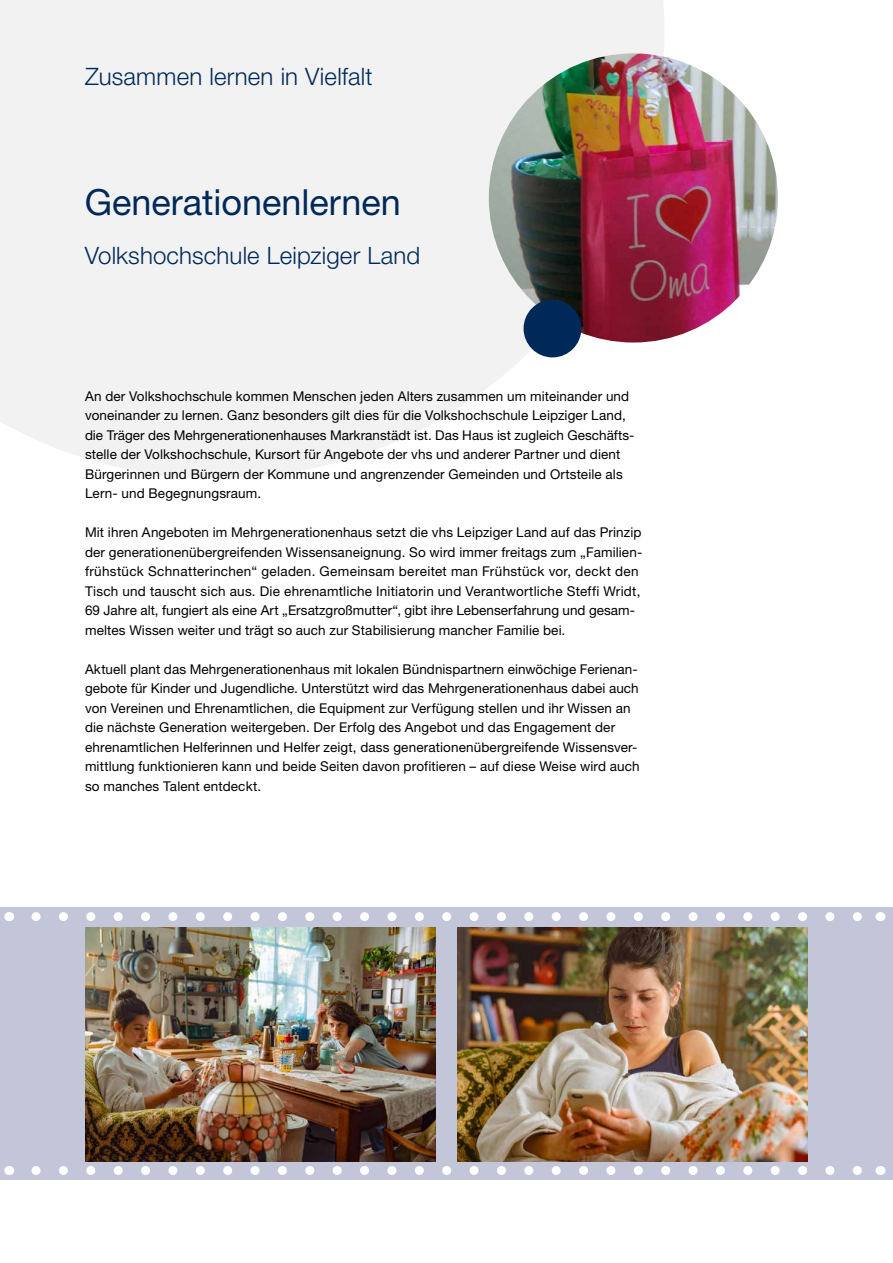
<style>
.page{position:relative;width:893px;height:1263px;background:#fff}
.page>*{position:absolute;margin:0;border:0;box-sizing:border-box;transform-origin:0 0}
.t1{font:36px "Helvetica Neue LT Std";color:#002959}
.t2{font:300 24px "Helvetica Neue LT Std";letter-spacing:.01em;color:#002959}
.t3{font:13.5px/19.5px "Helvetica Neue LT Std";letter-spacing:.01em;color:#000}
</style>
<div class="page">
<svg style="left:0;top:0;width:664px;height:478px;fill:#f2f2f2"></svg>
<div style="left:0;top:907px;width:893px;height:273px;background:#c3c6d9"></div>
<svg style="left:36px;top:912px;width:826px;height:9px"></svg>
<svg style="left:36px;top:1166px;width:826px;height:9px"></svg>
<img style="left:457px;top:927px;width:351px;height:234px">
<img style="left:85px;top:927px;width:351px;height:234px">
<img style="left:489px;top:53px;width:289px;height:289px;border-radius:145px">
<div style="left:524px;top:300px;width:57px;height:57px;background:#002959;border-radius:50%"></div>
<h2 class="t2" style="left:85px;top:62px;width:289px">Zusammen lernen in Vielfalt</h2>
<h1 class="t1" style="left:85px;top:180px;width:318px">Generationenlernen</h1>
<h2 class="t2" style="left:85px;top:241px;width:337px">Volkshochschule Leipziger Land</h2>
<p class="t3" style="left:85px;top:386px;width:551px">An der Volkshochschule kommen Menschen jeden Alters zusammen um miteinander und voneinander zu lernen. Ganz besonders gilt dies für die Volkshochschule Leipziger Land, die Träger des Mehrgenerationenhauses Markranstädt ist. Das Haus ist zugleich Geschäfts&shy;stelle der Volkshochschule, Kursort für Angebote der vhs und anderer Partner und dient Bürgerinnen und Bürgern der Kommune und angrenzender Gemeinden und Ortsteile als Lern- und Begegnungsraum.</p>
<p class="t3" style="left:85px;top:522px;width:559px">Mit ihren Angeboten im Mehrgenerationenhaus setzt die vhs Leipziger Land auf das Prinzip der generationenübergreifenden Wissensaneignung. So wird immer freitags zum „Familien&shy;frühstück Schnatterinchen“ geladen. Gemeinsam bereitet man Frühstück vor, deckt den Tisch und tauscht sich aus. Die ehrenamtliche Initiatorin und Verantwortliche Steffi Wridt, 69 Jahre alt, fungiert als eine Art „Ersatzgroßmutter“, gibt ihre Lebenserfahrung und gesam&shy;meltes Wissen weiter und trägt so auch zur Stabilisierung mancher Familie bei.</p>
<p class="t3" style="left:85px;top:659px;width:556px">Aktuell plant das Mehrgenerationenhaus mit lokalen Bündnispartnern einwöchige Ferienan&shy;gebote für Kinder und Jugendliche. Unterstützt wird das Mehrgenerationenhaus dabei auch von Vereinen und Ehrenamtlichen, die Equipment zur Verfügung stellen und ihr Wissen an die nächste Generation weitergeben. Der Erfolg des Angebot und das Engagement der ehrenamtlichen Helferinnen und Helfer zeigt, dass generationenübergreifende Wissensver&shy;mittlung funktionieren kann und beide Seiten davon profitieren – auf diese Weise wird auch so manches Talent entdeckt.</p>
</div>
